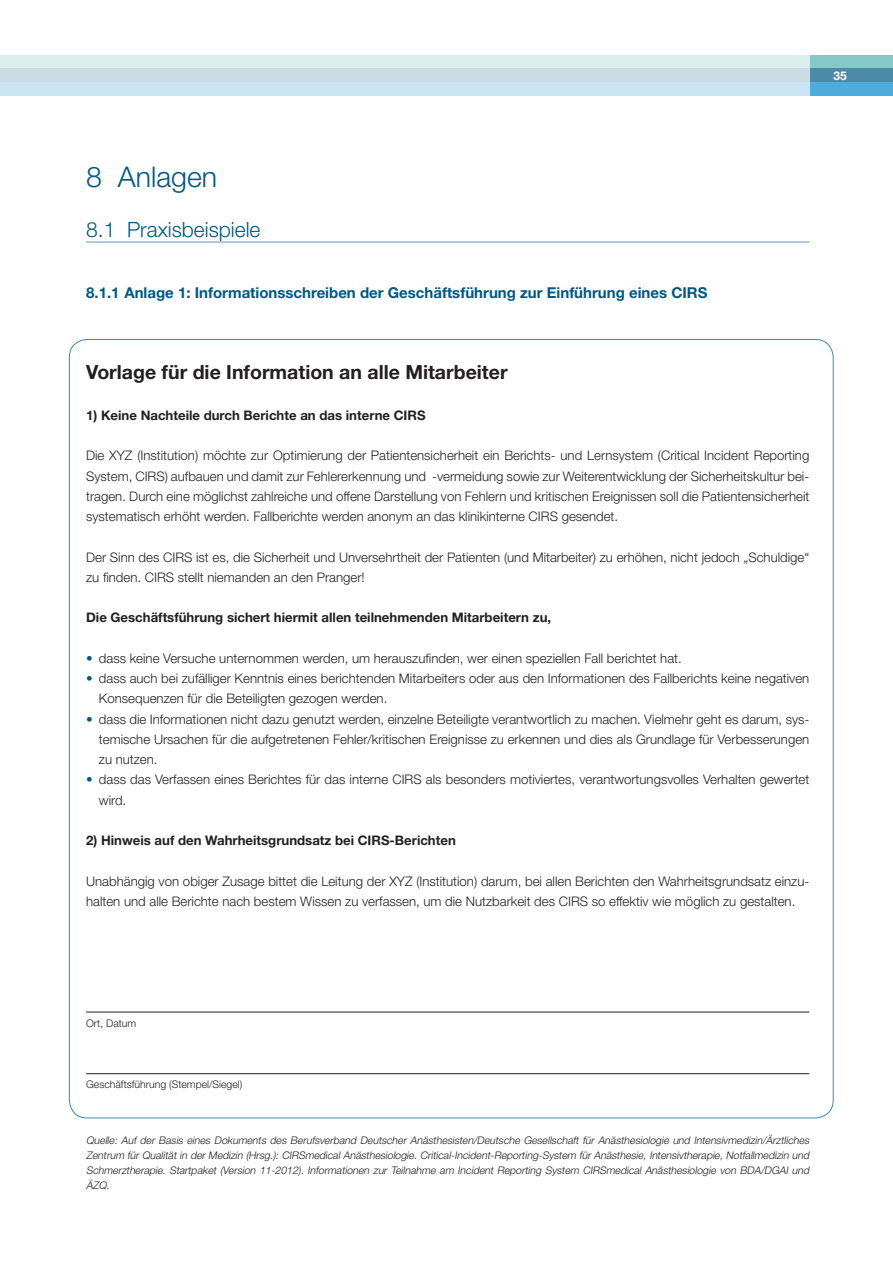
<style>
.page{position:relative;width:893px;height:1264px;background:#fff}
.page>*{position:absolute;margin:0;border:0;box-sizing:border-box;transform-origin:0 0}
._1_Headline{font:300 28.5px "Helvetica Neue";color:#005883}
.Subline{font:300 21px "Helvetica Neue";color:#005883}
.Copy{font:700 19.5px "Helvetica Neue";color:#231f20}
.Untersubline{font:700 15px "Helvetica Neue";color:#005883}
.Copy-2{font:300 13.2px/20.2px "Helvetica Neue";color:#231f20}
.Copy-3{font:700 13.2px "Helvetica Neue";color:#231f20}
.t1{font:700 12px "Helvetica Neue";color:#fff}
.Untersubline-2{font:italic 300 10.5px/15px "Helvetica Neue";color:#231f20;text-align:justify}
.Untersubline-3{font:300 10.5px "Helvetica Neue";color:#231f20}
.s1{color:#005883}
</style>
<div class="page">
<div style="left:0;top:55px;width:893px;height:14px;background:#83c9c6"></div>
<div style="left:0;top:69px;width:893px;height:13px;background:#4d8aa8"></div>
<div style="left:0;top:82px;width:893px;height:14px;background:#4dacdd"></div>
<svg style="left:0;top:55px;width:809px;height:41px"></svg>
<hr style="left:86px;top:242px;width:723px;height:1px;background:#5b98ba">
<hr style="left:86px;top:1011px;width:723px;height:1px;background:#231f20">
<hr style="left:86px;top:1073px;width:723px;height:1px;background:#231f20">
<p class="t1" style="left:833px;top:69px;width:15px">35</p>
<p class="_1_Headline" style="left:86px;top:159px;width:132px">8 Anlagen</p>
<p class="Subline" style="left:86px;top:217px;width:176px">8.1 Praxisbeispiele</p>
<p class="Untersubline" style="left:86px;top:283px;width:623px">8.1.1 Anlage 1: Informationsschreiben der Geschäftsführung zur Einführung eines CIRS</p>
<p class="Copy" style="left:86px;top:360px;width:423px">Vorlage für die Information an alle Mitarbeiter</p>
<p class="Copy-3" style="left:86px;top:407px;width:341px">1) Keine Nachteile durch Berichte an das interne CIRS</p>
<p class="Copy-2" style="left:86px;top:445px;width:724px;text-align:justify">Die XYZ (Institution) möchte zur Optimierung der Patientensicherheit ein Berichts- und Lernsystem (Critical Incident Reporting System, CIRS) aufbauen und damit zur Fehlererkennung und -vermeidung sowie zur Weiterentwicklung der Sicherheitskultur bei&shy;tragen. Durch eine möglichst zahlreiche und offene Darstellung von Fehlern und kritischen Ereignissen soll die Patientensicherheit systematisch erhöht werden. Fallberichte werden anonym an das klinikinterne CIRS gesendet.</p>
<p class="Copy-2" style="left:86px;top:546px;width:724px">Der Sinn des CIRS ist es, die Sicherheit und Unversehrtheit der Patienten (und Mitarbeiter) zu erhöhen, nicht jedoch „Schuldige“ zu finden. CIRS stellt niemanden an den Pranger!</p>
<p class="Copy-3" style="left:86px;top:609px;width:466px">Die Geschäftsführung sichert hiermit allen teilnehmenden Mitarbeitern zu,</p>
<p class="Copy-2" style="left:86px;top:647px;width:597px"><span class="s1">•</span> dass keine Versuche unternommen werden, um herauszufinden, wer einen speziellen Fall berichtet hat.</p>
<p class="Copy-2" style="left:99px;top:668px;width:712px;text-indent:-13px"><span class="s1">•</span> dass auch bei zufälliger Kenntnis eines berichtenden Mitarbeiters oder aus den Informationen des Fallberichts keine negativen<br>Konsequenzen für die Beteiligten gezogen werden.</p>
<p class="Copy-2" style="left:99px;top:708px;width:712px;text-align:justify;text-indent:-13px"><span class="s1">•</span> dass die Informationen nicht dazu genutzt werden, einzelne Beteiligte verantwortlich zu machen. Vielmehr geht es darum, sys&shy;temische Ursachen für die aufgetretenen Fehler/kritischen Ereignisse zu erkennen und dies als Grundlage für Verbesserungen zu nutzen.</p>
<p class="Copy-2" style="left:99px;top:769px;width:712px;text-indent:-13px"><span class="s1">•</span> dass das Verfassen eines Berichtes für das interne CIRS als besonders motiviertes, verantwortungsvolles Verhalten gewertet wird.</p>
<p class="Copy-3" style="left:86px;top:832px;width:371px">2) Hinweis auf den Wahrheitsgrundsatz bei CIRS-Berichten</p>
<p class="Copy-2" style="left:86px;top:870px;width:724px">Unabhängig von obiger Zusage bittet die Leitung der XYZ (Institution) darum, bei allen Berichten den Wahrheitsgrundsatz einzu&shy;halten und alle Berichte nach bestem Wissen zu verfassen, um die Nutzbarkeit des CIRS so effektiv wie möglich zu gestalten.</p>
<p class="Untersubline-3" style="left:86px;top:1017px;width:52px">Ort, Datum</p>
<p class="Untersubline-3" style="left:86px;top:1078px;width:158px">Geschäftsführung (Stempel/Siegel)</p>
<p class="Untersubline-2" style="left:86px;top:1132px;width:727px">Quelle: Auf der Basis eines Dokuments des Berufsverband Deutscher Anästhesisten/Deutsche Gesellschaft für Anästhesiologie und Intensivmedizin/Ärztliches Zentrum für Qualität in der Medizin (Hrsg.) : CIRSmedical Anästhesiologie. Critical-Incident-Reporting-System für Anästhesie, Intensivtherapie, Notfallmedizin und Schmerztherapie. Startpaket (Version 11-2012) . Informationen zur Teilnahme am Incident Reporting System CIRSmedical Anästhesiologie von BDA/DGAI und ÄZQ.</p>
</div>
